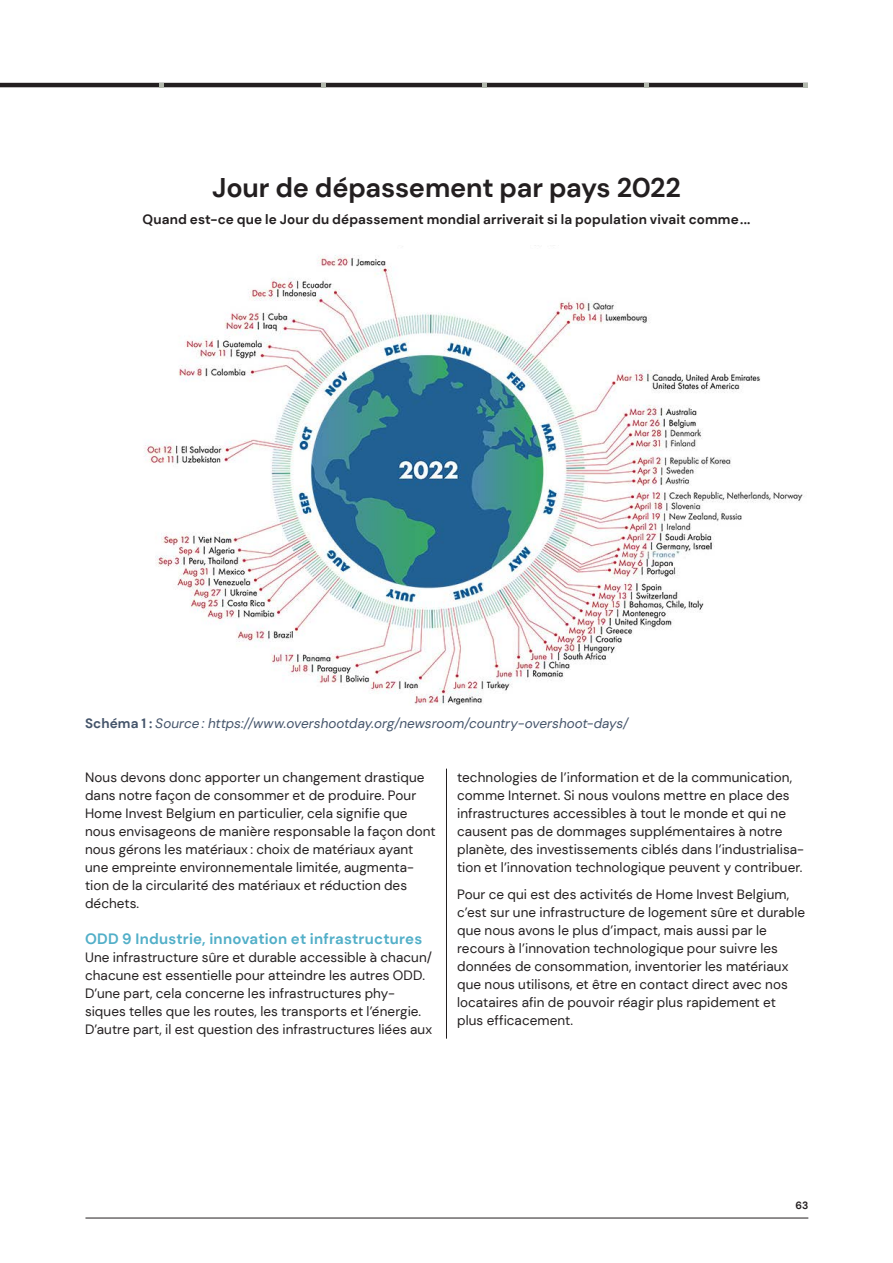
<style>
.page{position:relative;width:893px;height:1263px;background:#fff}
.page>*{position:absolute;margin:0;border:0;box-sizing:border-box;transform-origin:0 0}
.t1{font:700 27px "DM Sans";letter-spacing:-.005em;color:#231f20}
.t2{font:700 15px "DM Sans";letter-spacing:.01em;color:#52afc8}
.t3{font:13.5px/18px "DM Sans";letter-spacing:.005em;color:#231f20}
.t4{font:700 13.5px "DM Sans";letter-spacing:.01em;color:#231f20}
.t5{font:italic 13.5px "DM Sans";color:#44546a}
.t6{font:700 10.5px "DM Sans";color:#231f20}
.s1{font-weight:700;font-style:normal}
</style>
<div class="page">
<img style="left:144px;top:255px;width:661px;height:451px">
<hr style="left:446px;top:769px;width:1px;height:269px;background:#231f20">
<hr style="left:0;top:83px;width:808px;height:4px;background:#231f20">
<svg style="left:159px;top:83px;width:5px;height:4px"></svg>
<svg style="left:482px;top:83px;width:5px;height:4px"></svg>
<svg style="left:803px;top:83px;width:5px;height:4px"></svg>
<svg style="left:321px;top:83px;width:4px;height:4px"></svg>
<svg style="left:644px;top:83px;width:5px;height:4px"></svg>
<hr style="left:85px;top:1218px;width:723px;height:1px;background:#231f20">
<h1 class="t1" style="left:212px;top:171px;width:470px">Jour de dépassement par pays 2022</h1>
<p class="t4" style="left:143px;top:211px;width:609px">Quand est-ce que le Jour du dépassement mondial arriverait si la population vivait comme...</p>
<p class="t5" style="left:85px;top:715px;width:545px"><span class="s1">Schéma 1 :</span> Source : https://www.overshootday.org/newsroom/country-overshoot-days/</p>
<p class="t3" style="left:85px;top:768px;width:352px">Nous devons donc apporter un changement drastique dans notre façon de consommer et de produire. Pour Home Invest Belgium en particulier, cela signifie que nous envisageons de manière responsable la façon dont nous gérons les matériaux : choix de matériaux ayant une empreinte environnementale limitée, augmenta&shy;tion de la circularité des matériaux et réduction des déchets.</p>
<p class="t2" style="left:85px;top:929px;width:339px">ODD 9 Industrie, innovation et infrastructures</p>
<p class="t3" style="left:85px;top:948px;width:349px">Une infrastructure sûre et durable accessible à chacun/ chacune est essentielle pour atteindre les autres ODD.<br>D’une part, cela concerne les infrastructures phy&shy;siques telles que les routes, les transports et l’énergie.<br>D’autre part, il est question des infrastructures liées aux</p>
<p class="t3" style="left:457px;top:768px;width:348px">technologies de l’information et de la communication, comme Internet. Si nous voulons mettre en place des infrastructures accessibles à tout le monde et qui ne causent pas de dommages supplémentaires à notre planète, des investissements ciblés dans l’industrialisa&shy;tion et l’innovation technologique peuvent y contribuer.</p>
<p class="t3" style="left:457px;top:885px;width:350px">Pour ce qui est des activités de Home Invest Belgium, c’est sur une infrastructure de logement sûre et durable que nous avons le plus d’impact, mais aussi par le recours à l’innovation technologique pour suivre les données de consommation, inventorier les matériaux que nous utilisons, et être en contact direct avec nos locataires afin de pouvoir réagir plus rapidement et plus efficacement.</p>
<p class="t6" style="left:795px;top:1199px;width:14px">63</p>
</div>
